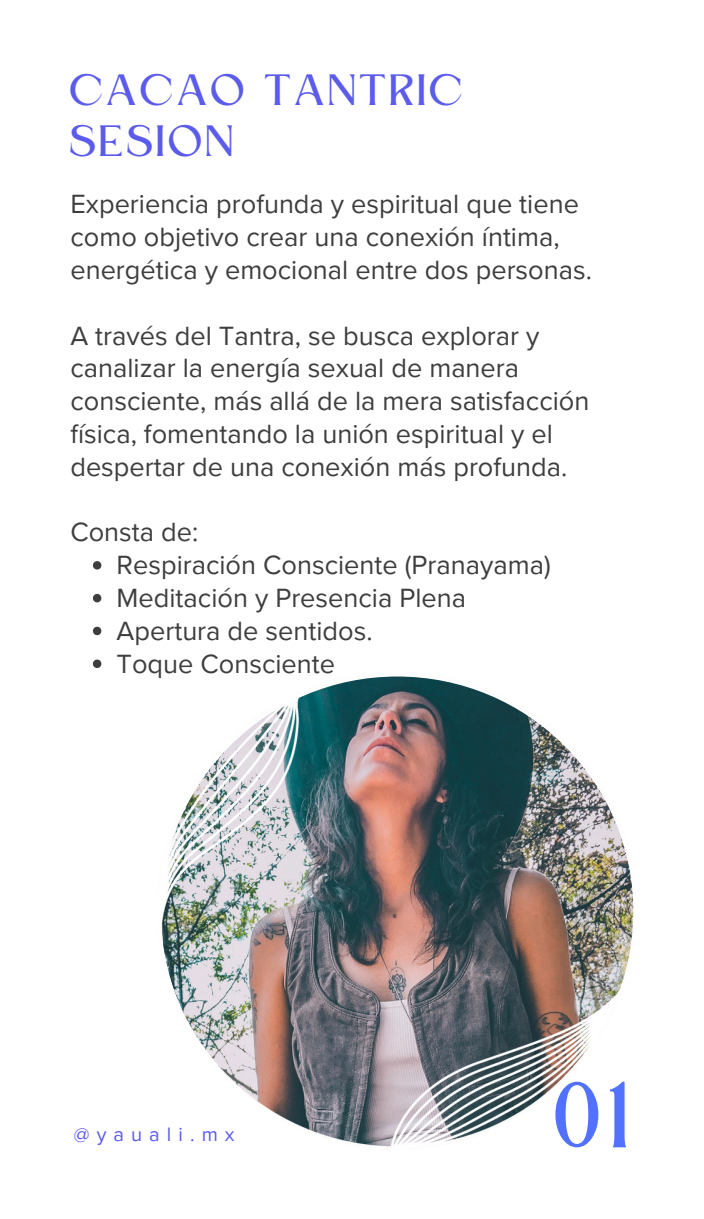
<style>
.page{position:relative;width:704px;height:1219px;background:#fff}
.page>*{position:absolute;margin:0;border:0;box-sizing:border-box;transform-origin:0 0}
.t1{font:87.5px "Kingred Serif";color:#5271ff}
.t2{font:40.88px/50.6px "Kingred Serif";letter-spacing:.05em;color:#5b5bec}
.t3{font:27.12px/32.8px "Proxima Nova";color:#3e3e3e}
.t4{font:20px "Proxima Nova";letter-spacing:.355em;color:#5c5ced}
</style>
<div class="page">
<img style="left:92px;top:626px;width:542px;height:521px">
<svg style="left:93px;top:561px;width:8px;height:8px"></svg>
<svg style="left:93px;top:594px;width:8px;height:8px"></svg>
<svg style="left:93px;top:627px;width:8px;height:8px"></svg>
<svg style="left:93px;top:659px;width:8px;height:9px"></svg>
<p class="t2" style="left:70px;top:70px;width:396px">CACAO TANTRIC<br>SESION</p>
<h2 class="t3" style="left:70px;top:188px;width:522px">Experiencia profunda y espiritual que tiene como objetivo crear una conexión íntima, energética y emocional entre dos personas.</h2>
<h2 class="t3" style="left:70px;top:320px;width:520px">A través del Tantra, se busca explorar y canalizar la energía sexual de manera consciente, más allá de la mera satisfacción física, fomentando la unión espiritual y el despertar de una conexión más profunda.</h2>
<p class="t3" style="left:70px;top:517px;width:129px">Consta de:</p>
<p class="t3" style="left:116px;top:549px;width:435px">Respiración Consciente (Pranayama)</p>
<p class="t3" style="left:116px;top:582px;width:351px">Meditación y Presencia Plena</p>
<p class="t3" style="left:116px;top:615px;width:257px">Apertura de sentidos.</p>
<p class="t3" style="left:116px;top:648px;width:220px">Toque Consciente</p>
<p class="t4" style="left:74px;top:1123px;width:162px">@yauali.mx</p>
<h1 class="t1" style="left:555px;top:1081px;width:80px">01</h1>
</div>
